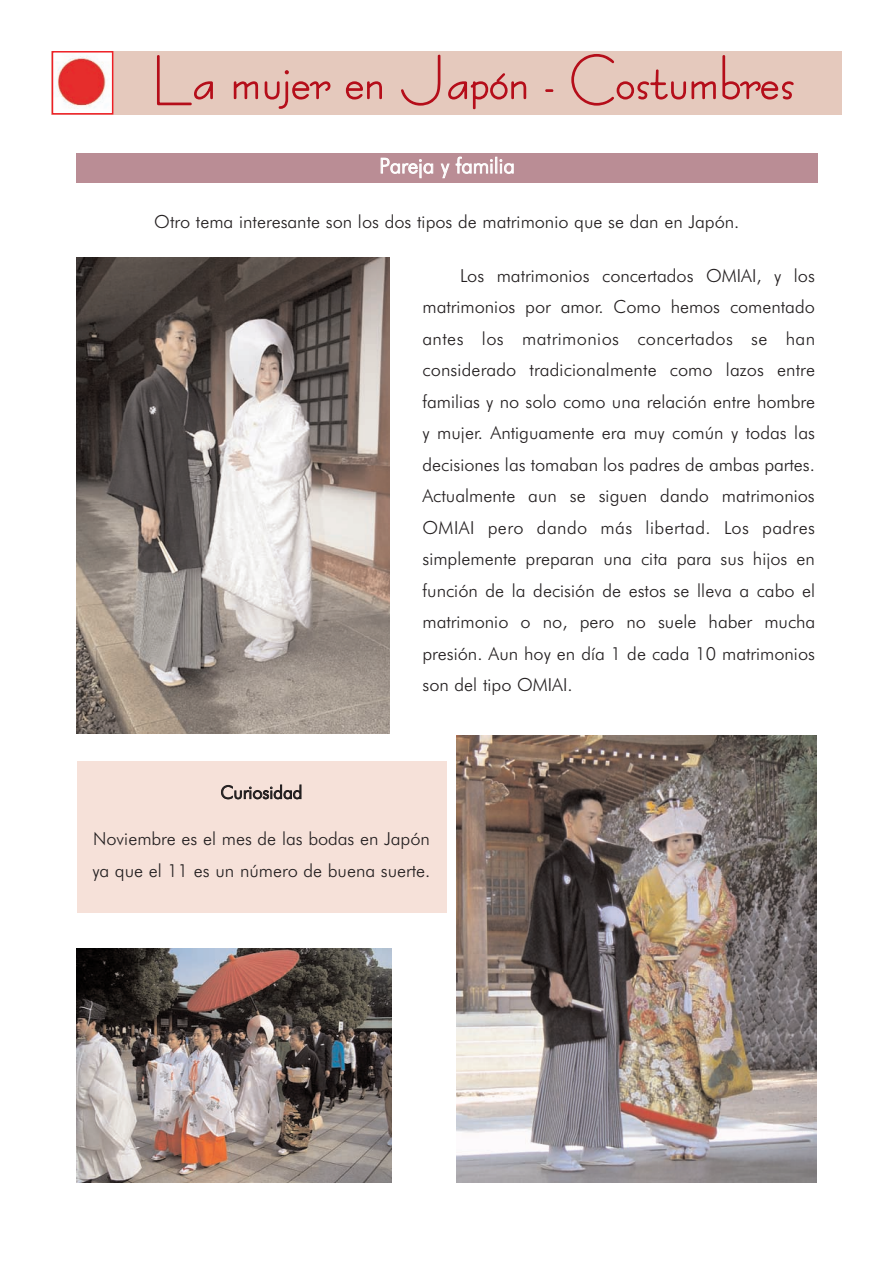
<style>
.page{position:relative;width:893px;height:1263px;background:#fff}
.page>*{position:absolute;margin:0;border:0;box-sizing:border-box;transform-origin:0 0}
.t1{font:54px "TTA65 O00";color:#b50e1a}
.t2{font:21px "TTA3 AO00";color:#fff}
.t3{font:18px/31.5px "TTA3 AO00";color:#231f20;text-align:justify}
</style>
<div class="page">
<div style="left:77px;top:153px;width:741px;height:30px;background:#ba8d95"></div>
<div style="left:51px;top:51px;width:791px;height:64px;background:#e5c9bd"></div>
<img style="left:55px;top:54px;width:55px;height:58px">
<div style="left:52px;top:51px;width:61px;height:64px;border:2px solid #ee1e24"></div>
<img style="left:77px;top:258px;width:313px;height:475px">
<img style="left:77px;top:948px;width:315px;height:234px">
<img style="left:457px;top:736px;width:359px;height:446px">
<div style="left:77px;top:761px;width:369px;height:152px;background:#f6e1d9"></div>
<h1 class="t1" style="left:152px;top:60px;width:644px">La mujer en Japón - Costumbres</h1>
<p class="t2" style="left:379px;top:158px;width:137px">Pareja y familia</p>
<p class="t3" style="left:154px;top:207px;width:586px">Otro tema interesante son los dos tipos de matrimonio que se dan en Japón.</p>
<p class="t3" style="left:422px;top:261px;width:394px;text-indent:38px">Los matrimonios concertados OMIAI, y los matrimonios por amor. Como hemos comentado antes los matrimonios concertados se han considerado tradicionalmente como lazos entre familias y no solo como una relación entre hombre y mujer. Antiguamente era muy común y todas las decisiones las tomaban los padres de ambas partes.<br>Actualmente aun se siguen dando matrimonios OMIAI pero dando más libertad. Los padres simplemente preparan una cita para sus hijos en función de la decisión de estos se lleva a cabo el matrimonio o no, pero no suele haber mucha presión. Aun hoy en día 1 de cada 10 matrimonios son del tipo OMIAI.</p>
<p class="t3" style="left:221px;top:778px;width:83px">Curiosidad</p>
<p class="t3" style="left:92px;top:825px;width:340px">Noviembre es el mes de las bodas en Japón ya que el 11 es un número de buena suerte.</p>
</div>
